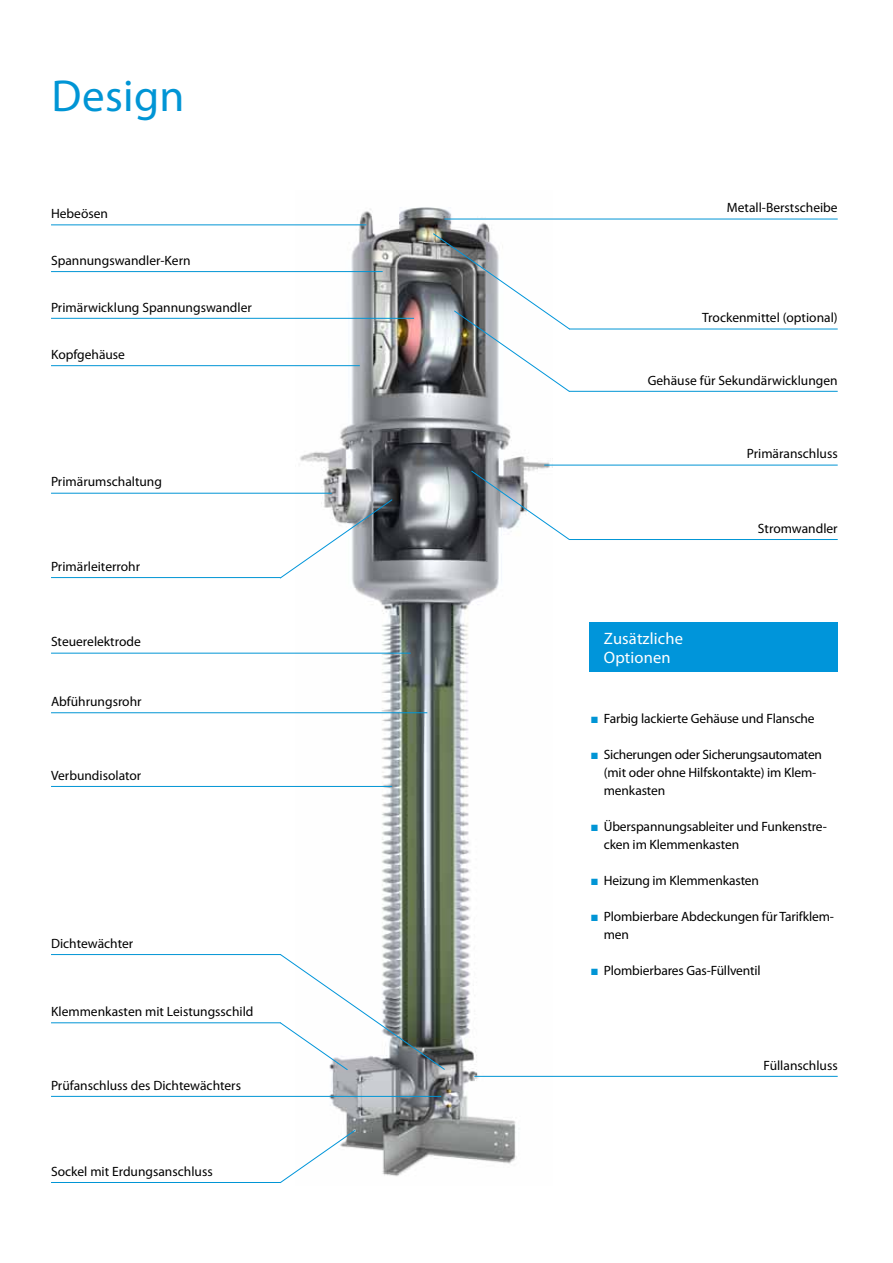
<style>
.page{position:relative;width:893px;height:1263px;background:#fff}
.page>*{position:absolute;margin:0;border:0;box-sizing:border-box;transform-origin:0 0}
.t1{font:45px "Myriad Pro";letter-spacing:.01em;color:#0095d5}
.t2{font:16.5px/18.8px "Myriad Pro";letter-spacing:.01em;color:#fff}
.t3{font:13.5px/18px "Myriad Pro";color:#000}
.t4{font:13.5px/18px "Myriad Pro";letter-spacing:-.02em;color:#000}
.s1{color:#0095d5}
</style>
<div class="page">
<img style="left:295px;top:207px;width:257px;height:969px">
<svg style="left:432px;top:233px;width:138px;height:159px"></svg>
<svg style="left:279px;top:499px;width:114px;height:80px"></svg>
<svg style="left:280px;top:1129px;width:76px;height:54px"></svg>
<svg style="left:471px;top:470px;width:99px;height:71px"></svg>
<div style="left:590px;top:622px;width:248px;height:50px;background:#0095da"></div>
<hr style="left:51px;top:224px;width:315px;height:1px;background:#0095d5">
<hr style="left:444px;top:219px;width:394px;height:1px;background:#0095d5">
<hr style="left:569px;top:329px;width:269px;height:1px;background:#0095d5">
<hr style="left:51px;top:271px;width:332px;height:1px;background:#0095d5">
<hr style="left:51px;top:318px;width:363px;height:1px;background:#0095d5">
<hr style="left:569px;top:391px;width:269px;height:1px;background:#0095d5">
<hr style="left:51px;top:365px;width:309px;height:1px;background:#0095d5">
<hr style="left:544px;top:465px;width:294px;height:1px;background:#0095d5">
<hr style="left:51px;top:493px;width:281px;height:1px;background:#0095d5">
<hr style="left:51px;top:577px;width:230px;height:1px;background:#0095d5">
<hr style="left:51px;top:653px;width:360px;height:1px;background:#0095d5">
<hr style="left:51px;top:712px;width:376px;height:1px;background:#0095d5">
<hr style="left:51px;top:786px;width:341px;height:1px;background:#0095d5">
<hr style="left:51px;top:1022px;width:230px;height:1px;background:#0095d5">
<hr style="left:51px;top:954px;width:230px;height:1px;background:#0095d5">
<hr style="left:51px;top:1182px;width:230px;height:1px;background:#0095d5">
<hr style="left:51px;top:1096px;width:390px;height:1px;background:#0095d5">
<hr style="left:474px;top:1076px;width:364px;height:1px;background:#0095d5">
<hr style="left:569px;top:539px;width:269px;height:1px;background:#0095d5">
<svg style="left:279px;top:953px;width:166px;height:118px"></svg>
<h1 class="t1" style="left:51px;top:68px;width:135px">Design</h1>
<p class="t3" style="left:51px;top:204px;width:59px">Hebeösen</p>
<p class="t3" style="left:51px;top:251px;width:141px">Spannungswandler-Kern</p>
<p class="t3" style="left:51px;top:298px;width:202px">Primärwicklung Spannungswandler</p>
<p class="t3" style="left:51px;top:345px;width:76px">Kopfgehäuse</p>
<p class="t3" style="left:51px;top:473px;width:112px">Primärumschaltung</p>
<p class="t3" style="left:51px;top:557px;width:91px">Primärleiterrohr</p>
<p class="t3" style="left:51px;top:633px;width:91px">Steuerelektrode</p>
<p class="t3" style="left:51px;top:692px;width:92px">Abführungsrohr</p>
<p class="t3" style="left:51px;top:766px;width:92px">Verbundisolator</p>
<p class="t3" style="left:51px;top:934px;width:84px">Dichtewächter</p>
<p class="t3" style="left:51px;top:1002px;width:204px">Klemmenkasten mit Leistungsschild</p>
<p class="t3" style="left:51px;top:1076px;width:191px">Prüfanschluss des Dichtewächters</p>
<p class="t3" style="left:51px;top:1162px;width:163px">Sockel mit Erdungsanschluss</p>
<p class="t3" style="left:727px;top:199px;width:112px">Metall-Berstscheibe</p>
<p class="t3" style="left:702px;top:308px;width:137px">Trockenmittel (optional)</p>
<p class="t3" style="left:648px;top:371px;width:191px">Gehäuse für Sekundärwicklungen</p>
<p class="t3" style="left:747px;top:445px;width:92px">Primäranschluss</p>
<p class="t2" style="left:604px;top:629px;width:81px">Zusätzliche<br>Optionen</p>
<p class="t3" style="left:758px;top:519px;width:81px">Stromwandler</p>
<p class="t3" style="left:591px;top:710px;width:225px"><span class="s1">■</span> Farbig lackierte Gehäuse und Flansche</p>
<p class="t4" style="left:604px;top:746px;width:220px;text-indent:-13px"><span class="s1">■</span> Sicherungen oder Sicherungsautomaten (mit oder ohne Hilfskontakte) im Klem&shy;menkasten</p>
<p class="t3" style="left:604px;top:818px;width:225px;text-indent:-13px"><span class="s1">■</span> Überspannungsableiter und Funkenstre&shy;cken im Klemmenkasten</p>
<p class="t3" style="left:591px;top:872px;width:170px"><span class="s1">■</span> Heizung im Klemmenkasten</p>
<p class="t3" style="left:604px;top:908px;width:232px;text-indent:-13px"><span class="s1">■</span> Plombierbare Abdeckungen für Tarifklem&shy;men</p>
<p class="t3" style="left:591px;top:962px;width:171px"><span class="s1">■</span> Plombierbares Gas-Füllventil</p>
<p class="t3" style="left:764px;top:1056px;width:76px">Füllanschluss</p>
</div>
